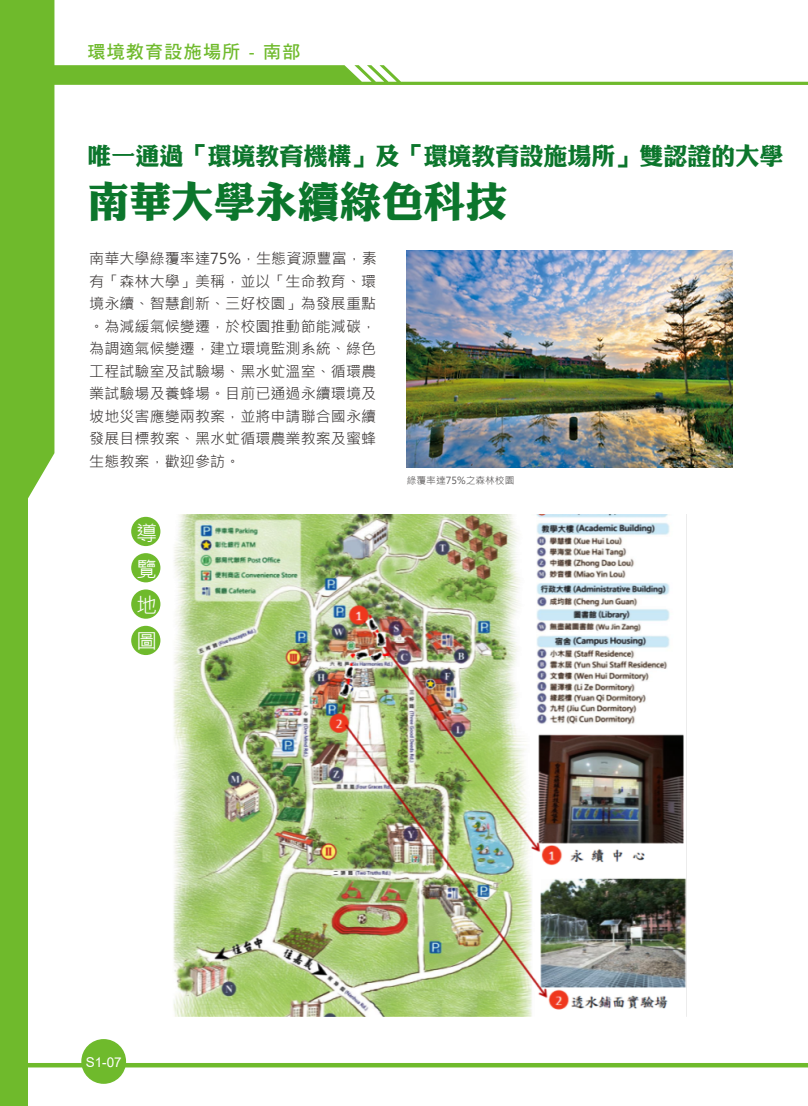
<style>
.page{position:relative;width:808px;height:1106px;background:#fff}
.page>*{position:absolute;margin:0;border:0;box-sizing:border-box;transform-origin:0 0}
.t1{font:42px "DF Li King Hei W8 WIN BF";color:#0c762c}
.t2{font:24px "DF Li King Hei W8 WIN BF";color:#0c762c}
.t3{font:21px/36px "Microsoft Jheng Hei";color:#fff;text-align:justify}
.t4{font:18px "DF Hei Bd HKP BF";letter-spacing:.07em;color:#6fba2c}
.t5{font:15px/22.5px "Microsoft Jheng Hei";letter-spacing:.005em;color:#3e3a39;text-align:justify}
.t6{font:13.5px "Arial";color:#fff}
.t7{font:9.75px "Microsoft Jheng Hei";color:#595757}
</style>
<div class="page">
<hr style="left:28px;top:1063px;width:780px;height:4px;background:#6fba2c">
<div style="left:0;top:0;width:28px;height:1106px;background:#6fba2c"></div>
<svg style="left:28px;top:0;width:780px;height:546px"></svg>
<div style="left:81px;top:1039px;width:45px;height:44px;background:#6fba2c;border-radius:50%"></div>
<div style="left:131px;top:517px;width:29px;height:29px;background:#6fba2c;border-radius:50%"></div>
<div style="left:131px;top:553px;width:29px;height:29px;background:#6fba2c;border-radius:50%"></div>
<div style="left:131px;top:589px;width:29px;height:29px;background:#6fba2c;border-radius:50%"></div>
<div style="left:131px;top:626px;width:29px;height:29px;background:#6fba2c;border-radius:50%"></div>
<img style="left:407px;top:250px;width:326px;height:217px">
<img style="left:173px;top:515px;width:513px;height:501px">
<p class="t4" style="left:87px;top:42px;width:215px">環境教育設施場所 - 南部</p>
<h2 class="t2" style="left:87px;top:143px;width:698px">唯一通過「環境教育機構」及「環境教育設施場所」雙認證的大學</h2>
<h1 class="t1" style="left:87px;top:180px;width:421px">南華大學永續綠色科技</h1>
<p class="t5" style="left:89px;top:247px;width:289px">南華大學綠覆率達75%，生態資源豐富，素有「森林大學」美稱，並以「生命教育、環境永續、智慧創新、三好校園」為發展重點。為減緩氣候變遷，於校園推動節能減碳，為調適氣候變遷，建立環境監測系統、綠色工程試驗室及試驗場、黑水虻溫室、循環農業試驗場及養蜂場。目前已通過永續環境及坡地災害應變兩教案，並將申請聯合國永續發展目標教案、黑水虻循環農業教案及蜜蜂生態教案，歡迎參訪。</p>
<h3 class="t3" style="left:136px;top:515px;width:23px">導覽地圖</h3>
<p class="t7" style="left:407px;top:474px;width:109px">綠覆率達75%之森林校園</p>
<p class="t6" style="left:86px;top:1053px;width:38px">S1-07</p>
</div>
